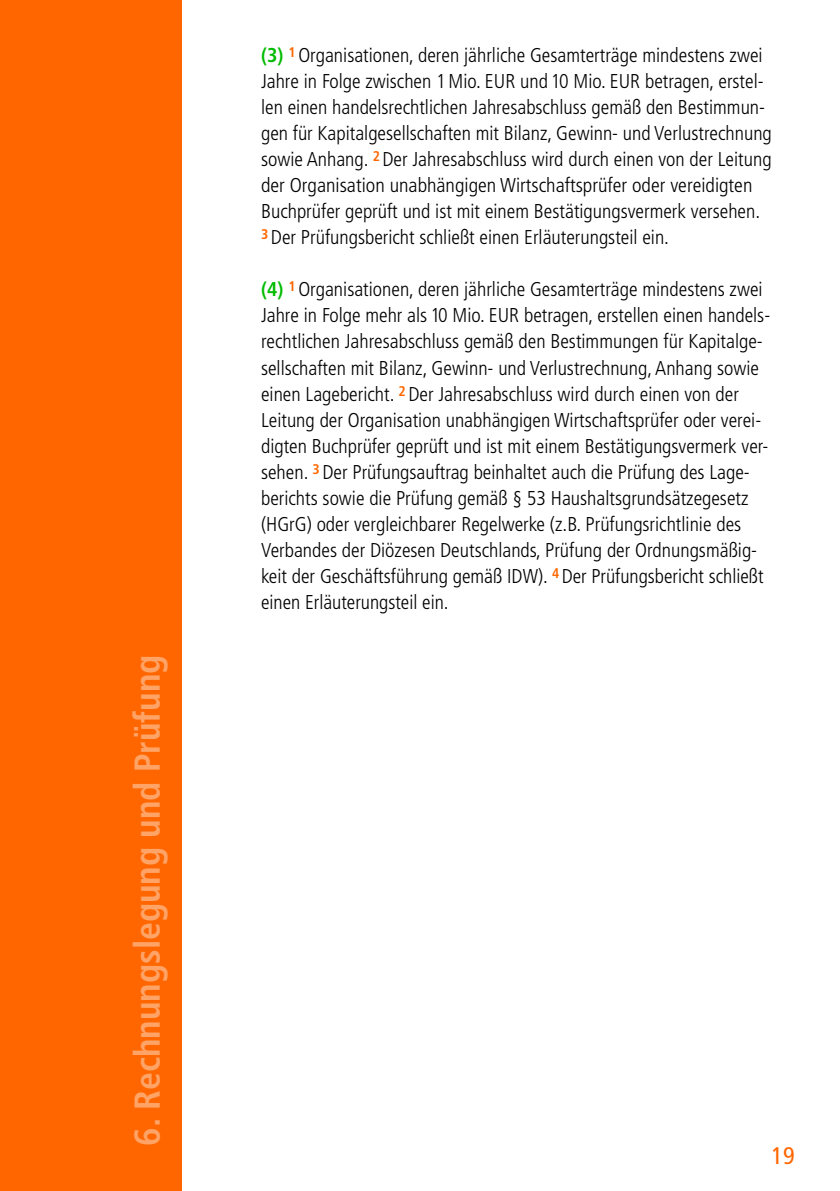
<style>
.page{position:relative;width:840px;height:1191px;background:#fff}
.page>*{position:absolute;margin:0;border:0;box-sizing:border-box;transform-origin:0 0}
.t1{font:700 condensed 36px "Frutiger";color:#ffa366}
.t2{font:condensed 24px "Frutiger";color:#f60}
.t3{font:300 condensed 20px/26px "Frutiger";color:#000}
.s1{font-weight:700;color:#0b0}
</style>
<div class="page">
<div style="left:0;top:0;width:181px;height:1191px;background:#f60"></div>
<h1 class="t1" style="left:126px;top:1145px;width:492px;rotate:-90deg">6. Rechnungslegung und Prüfung</h1>
<p class="t3" style="left:261px;top:43px;width:512px"><span class="s1">(3)</span> <sup>1</sup> Organisationen, deren jährliche Gesamterträge mindestens zwei Jahre in Folge zwischen 1 Mio. EUR und 10 Mio. EUR betragen, erstel&shy;len einen handelsrechtlichen Jahresabschluss gemäß den Bestimmun&shy;gen für Kapitalgesellschaften mit Bilanz, Gewinn- und Verlustrechnung sowie Anhang. <sup>2</sup> Der Jahresabschluss wird durch einen von der Leitung der Organisation unabhängigen Wirtschaftsprüfer oder vereidigten Buchprüfer geprüft und ist mit einem Bestätigungsvermerk versehen.<br><sup>3</sup> Der Prüfungsbericht schließt einen Erläuterungsteil ein.</p>
<p class="t3" style="left:261px;top:277px;width:508px"><span class="s1">(4)</span> <sup>1</sup> Organisationen, deren jährliche Gesamterträge mindestens zwei Jahre in Folge mehr als 10 Mio. EUR betragen, erstellen einen handels&shy;rechtlichen Jahresabschluss gemäß den Bestimmungen für Kapitalge&shy;sellschaften mit Bilanz, Gewinn- und Verlustrechnung, Anhang sowie einen Lagebericht. <sup>2</sup> Der Jahresabschluss wird durch einen von der Leitung der Organisation unabhängigen Wirtschaftsprüfer oder verei&shy;digten Buchprüfer geprüft und ist mit einem Bestätigungsvermerk ver&shy;sehen. <sup>3</sup> Der Prüfungsauftrag beinhaltet auch die Prüfung des Lage&shy;berichts sowie die Prüfung gemäß § 53 Haushaltsgrundsätzegesetz (HGrG) oder vergleichbarer Regelwerke (z.B. Prüfungsrichtlinie des Verbandes der Diözesen Deutschlands, Prüfung der Ordnungsmäßig&shy;keit der Geschäftsführung gemäß IDW). <sup>4</sup> Der Prüfungsbericht schließt einen Erläuterungsteil ein.</p>
<p class="t2" style="left:771px;top:1141px;width:25px">19</p>
</div>
